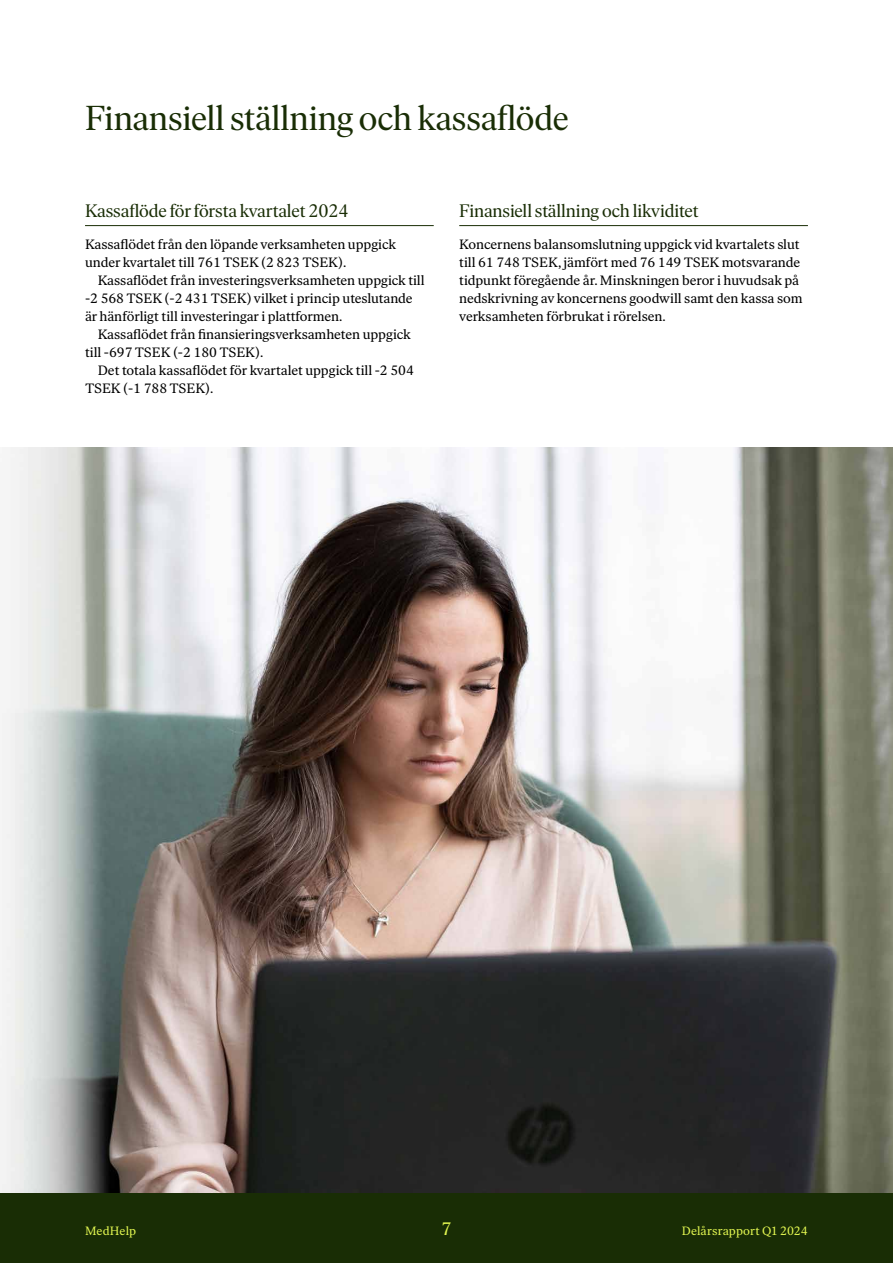
<style>
.page{position:relative;width:893px;height:1263px;background:#fff}
.page>*{position:absolute;margin:0;border:0;box-sizing:border-box;transform-origin:0 0}
.t1{font:34.5px "Ivar Headline";color:#192d05}
.t2{font:18px "Ivar Headline";letter-spacing:-.005em;color:#192d05}
.t3{font:18px "Ivar Text";color:#e1f550}
.t4{font:13.5px/18px "Ivar Text";color:#000}
.t5{font:12px "Ivar Text";letter-spacing:.005em;color:#e1f550}
</style>
<div class="page">
<img style="left:0;top:447px;width:893px;height:746px">
<hr style="left:85px;top:225px;width:349px;height:1px;background:#192d05">
<hr style="left:459px;top:225px;width:349px;height:1px;background:#192d05">
<div style="left:0;top:1193px;width:893px;height:70px;background:#192d05"></div>
<h1 class="t1" style="left:85px;top:99px;width:485px">Finansiell ställning och kassaflöde</h1>
<h2 class="t2" style="left:85px;top:200px;width:265px">Kassaflöde för första kvartalet 2024</h2>
<p class="t4" style="left:85px;top:235px;width:312px">Kassaflödet från den löpande verksamheten uppgick under kvartalet till 761 TSEK (2 823 TSEK).</p>
<p class="t4" style="left:85px;top:271px;width:341px;text-indent:13px">Kassaflödet från investeringsverksamheten uppgick till -2 568 TSEK (-2 431 TSEK) vilket i princip uteslutande är hänförligt till investeringar i plattformen.</p>
<p class="t4" style="left:85px;top:325px;width:327px;text-indent:13px">Kassaflödet från finansieringsverksamheten uppgick till -697 TSEK (-2 180 TSEK).</p>
<p class="t4" style="left:85px;top:361px;width:330px;text-indent:13px">Det totala kassaflödet för kvartalet uppgick till -2 504<br>TSEK (-1 788 TSEK).</p>
<h2 class="t2" style="left:459px;top:200px;width:241px">Finansiell ställning och likviditet</h2>
<p class="t4" style="left:459px;top:235px;width:345px">Koncernens balansomslutning uppgick vid kvartalets slut till 61 748 TSEK, jämfört med 76 149 TSEK motsvarande tidpunkt föregående år. Minskningen beror i huvudsak på nedskrivning av koncernens goodwill samt den kassa som verksamheten förbrukat i rörelsen.</p>
<p class="t5" style="left:85px;top:1224px;width:53px">MedHelp</p>
<h2 class="t3" style="left:441px;top:1218px;width:12px">7</h2>
<p class="t5" style="left:682px;top:1224px;width:128px">Delårsrapport Q1 2024</p>
</div>
